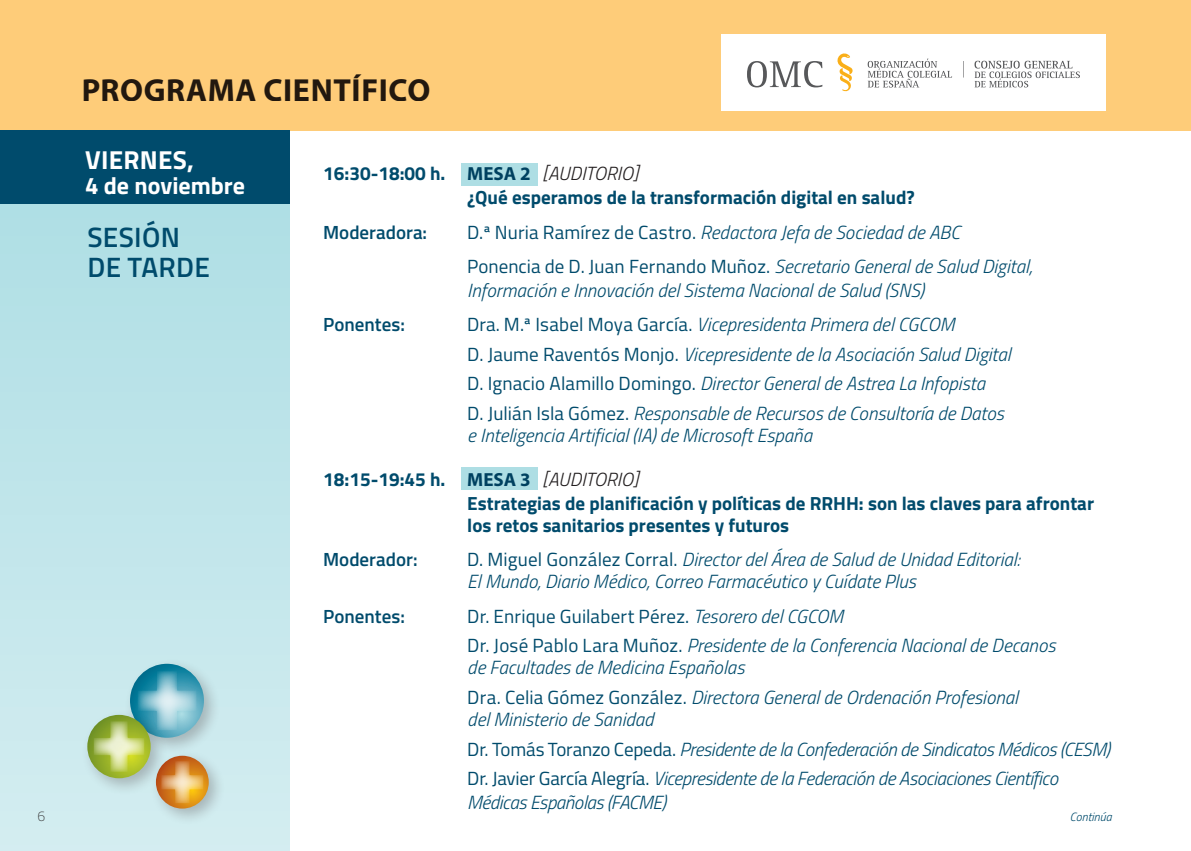
<style>
.page{position:relative;width:1191px;height:851px;background:#fff}
.page>*{position:absolute;margin:0;border:0;box-sizing:border-box;transform-origin:0 0}
.t1{font:700 32px "Myriad Pro";letter-spacing:.02em;color:#231f20}
.t2{font:600 28px/30px "Titillium Web";letter-spacing:.01em;color:#004b6c}
.t3{font:700 26px "Titillium Web";letter-spacing:.01em;color:#fff}
.t4{font:700 24px "Titillium Web";color:#fff}
.t5{font:italic 300 19px/29.6px "Titillium Web";color:#004b6c}
.t6{font:700 19px/24px "Titillium Web";color:#004b6c}
.t7{font:italic 300 19px/29.6px "Titillium Web";letter-spacing:-.02em;color:#004b6c}
.t8{font:600 19px "Titillium Web";color:#004b6c}
.t9{font:100 14px "Titillium Web";color:#231f20}
.t10{font:italic 300 12px "Titillium Web";color:#004b6c}
.s1{font-family:"Myriad Pro"}
.s2{font-weight:300;font-style:italic;color:#231f20}
.s3{font-weight:400;font-style:normal}
</style>
<div class="page">
<div style="left:0;top:0;width:1191px;height:130px;background:#fecc79"></div>
<div style="left:0;top:204px;width:289px;height:646px;background:linear-gradient(to bottom,#afdee5,#d4edf1)"></div>
<div style="left:0;top:130px;width:289px;height:74px;background:#004b6c"></div>
<div style="left:150px;top:749px;width:76px;height:76px;background:#1b0000;opacity:.23"></div>
<svg style="left:156px;top:755px;width:53px;height:53px"></svg>
<div style="left:124px;top:657px;width:98px;height:98px;background:#1b0000;opacity:.23"></div>
<svg style="left:130px;top:663px;width:74px;height:74px"></svg>
<div style="left:81px;top:708px;width:87px;height:87px;background:#cdeaee"></div>
<svg style="left:87px;top:714px;width:64px;height:64px"></svg>
<img style="left:94px;top:671px;width:109px;height:132px">
<div style="left:461px;top:163px;width:77px;height:23px;background:#aedee4"></div>
<div style="left:461px;top:467px;width:77px;height:23px;background:#aedee4"></div>
<div style="left:721px;top:34px;width:385px;height:77px;background:#fff"></div>
<svg style="left:747px;top:53px;width:333px;height:39px"></svg>
<p class="t9" style="left:38px;top:806px;width:9px">6</p>
<h1 class="t1" style="left:81px;top:69px;width:350px">PROGRAMA CIENTÍFICO</h1>
<h3 class="t3" style="left:85px;top:140px;width:110px">VIERNES,</h3>
<p class="t4" style="left:85px;top:167px;width:162px">4 de noviembre</p>
<h2 class="t2" style="left:87px;top:221px;width:124px">SESIÓN<br>DE TARDE</h2>
<p class="t6" style="left:467px;top:161px;width:449px;text-indent:-144px">16:30-18:00 h. <span class="s1">MESA 2</span> <span class="s2">[AUDITORIO]<br></span>¿Qué esperamos de la transformación digital en salud?</p>
<p class="t8" style="left:323px;top:218px;width:105px">Moderadora:</p>
<p class="t5" style="left:467px;top:214px;width:567px;line-height:34.2px"><span class="s3">D.ª Nuria Ramírez de Castro.</span> Redactora Jefa de Sociedad de ABC<br><span class="s3">Ponencia de D. Juan Fernando Muñoz.</span> Secretario General de Salud Digital,</p>
<p class="t5" style="left:467px;top:274px;width:458px">Información e Innovación del Sistema Nacional de Salud (SNS)</p>
<p class="t8" style="left:323px;top:310px;width:83px">Ponentes:</p>
<p class="t5" style="left:467px;top:308px;width:545px"><span class="s3">Dra. M.ª Isabel Moya García.</span> Vicepresidenta Primera del CGCOM<br><span class="s3">D. Jaume Raventós Monjo.</span> Vicepresidente de la Asociación Salud Digital <span class="s3">D. Ignacio Alamillo Domingo.</span> Director General de Astrea La Infopista<br><span class="s3">D. Julián Isla Gómez.</span> Responsable de Recursos de Consultoría de Datos</p>
<p class="t5" style="left:467px;top:420px;width:346px">e Inteligencia Artificial (IA) de Microsoft España</p>
<p class="t6" style="left:467px;top:466px;width:628px;text-indent:-144px">18:15-19:45 h. <span class="s1">MESA 3</span> <span class="s2">[AUDITORIO]<br></span>Estrategias de planificación y políticas de RRHH: son las claves para afrontar</p>
<p class="t6" style="left:467px;top:512px;width:323px">los retos sanitarios presentes y futuros</p>
<p class="t8" style="left:323px;top:545px;width:96px">Moderador:</p>
<p class="t5" style="left:467px;top:547px;width:554px;line-height:22px"><span class="s3">D. Miguel González Corral.</span> Director del Área de Salud de Unidad Editorial:<br>El Mundo, Diario Médico, Correo Farmacéutico y Cuídate Plus</p>
<p class="t8" style="left:323px;top:601px;width:83px">Ponentes:</p>
<p class="t5" style="left:467px;top:600px;width:589px"><span class="s3">Dr. Enrique Guilabert Pérez.</span> Tesorero del CGCOM<br><span class="s3">Dr. José Pablo Lara Muñoz.</span> Presidente de la Conferencia Nacional de Decanos</p>
<p class="t5" style="left:467px;top:651px;width:552px">de Facultades de Medicina Españolas<br><span class="s3">Dra. Celia Gómez González.</span> Directora General de Ordenación Profesional</p>
<p class="t7" style="left:467px;top:703px;width:644px">del Ministerio de Sanidad<br><span class="s3">Dr. Tomás Toranzo Cepeda.</span> Presidente de la Confederación de Sindicatos Médicos (CESM)<br><span class="s3">Dr. Javier García Alegría.</span> Vicepresidente de la Federación de Asociaciones Científico</p>
<p class="t7" style="left:467px;top:787px;width:200px">Médicas Españolas (FACME)</p>
<p class="t10" style="left:1070px;top:808px;width:43px">Continúa</p>
</div>
